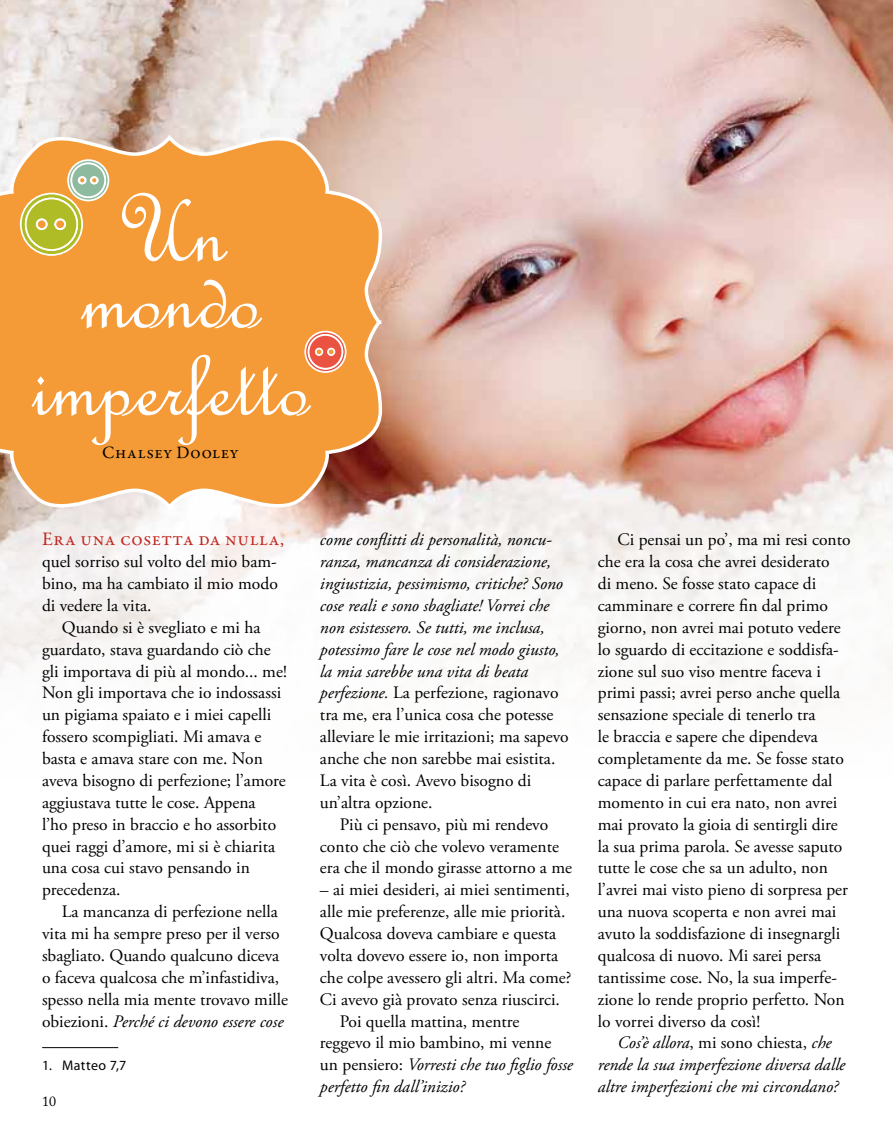
<style>
.page{position:relative;width:893px;height:1141px;background:#fff}
.page>*{position:absolute;margin:0;border:0;box-sizing:border-box;transform-origin:0 0}
.t1{font:103.25px/87.5px "French Script";color:#fff;text-align:center}
.t2{font:19.25px "Garamond Premr Pro";letter-spacing:.025em;color:#c22721}
.t3{font:17.5px/21.9px "Adobe Garamond Pro";color:#000}
.t4{font:italic 17.5px/21.9px "Adobe Garamond Pro";color:#000}
.t5{font:17.5px "Garamond Premr Pro";letter-spacing:.025em;color:#000}
.t6{font:14px "Myriad Pro";letter-spacing:.03em;color:#000}
.t7{font:14px "Adobe Caslon Pro";color:#000}
.s1{font-style:italic}
.s2{font-style:normal}
</style>
<div class="page">
<img style="left:0;top:0;width:893px;height:708px">
<svg style="left:0;top:120px;width:384px;height:404px;background:#eda254"></svg>
<hr style="left:42px;top:1047px;width:76px;height:1px;background:#010202">
<svg style="left:19px;top:158px;width:91px;height:99px;background:#dab45a"></svg>
<svg style="left:304px;top:330px;width:43px;height:44px;background:#f29470"></svg>
<h1 class="t1" style="left:115px;top:185px;width:112px">Un</h1>
<h1 class="t1" style="left:32px;top:251px;width:279px">mondo imperfetto</h1>
<p class="t5" style="left:102px;top:442px;width:138px">Chalsey Dooley</p>
<p class="t2" style="left:42px;top:528px;width:244px">Era una cosetta da nulla,</p>
<p class="t3" style="left:42px;top:551px;width:237px;text-align:justify">quel sorriso sul volto del mio bam&shy;bino, ma ha cambiato il mio modo di vedere la vita.</p>
<p class="t3" style="left:42px;top:617px;width:246px;text-indent:20px">Quando si è svegliato e mi ha guardato, stava guardando ciò che gli importava di più al mondo... me!<br>Non gli importava che io indossassi un pigiama spaiato e i miei capelli fossero scompigliati. Mi amava e basta e amava stare con me. Non aveva bisogno di perfezione; l’amore aggiustava tutte le cose. Appena<br>l’ho preso in braccio e ho assorbito quei raggi d’amore, mi si è chiarita una cosa cui stavo pensando in precedenza.</p>
<p class="t3" style="left:42px;top:901px;width:248px;text-align:center">La mancanza di perfezione nella<br>vita mi ha sempre preso per il verso sbagliato. Quando qualcuno diceva o faceva qualcosa che m’infastidiva, spesso nella mia mente trovavo mille obiezioni. <span class="s1">Perché ci devono essere cose</span></p>
<p class="t6" style="left:42px;top:1057px;width:86px">1. Matteo 7,7</p>
<p class="t7" style="left:42px;top:1093px;width:15px">10</p>
<p class="t4" style="left:320px;top:529px;width:250px">come conflitti di personalità, noncu&shy;ranza, mancanza di considerazione, ingiustizia, pessimismo, critiche? Sono cose reali e sono sbagliate! Vorrei che non esistessero. Se tutti, me inclusa, potessimo fare le cose nel modo giusto, la mia sarebbe una vita di beata perfezione. <span class="s2">La perfezione, ragionavo tra me, era l’unica cosa che potesse alleviare le mie irritazioni; ma sapevo anche che non sarebbe mai esistita.<br>La vita è così. Avevo bisogno di un’altra opzione.</span></p>
<p class="t3" style="left:320px;top:814px;width:254px;text-indent:20px">Più ci pensavo, più mi rendevo conto che ciò che volevo veramente era che il mondo girasse attorno a me</p>
<p class="t3" style="left:320px;top:879px;width:251px">– ai miei desideri, ai miei sentimenti,</p>
<p class="t3" style="left:320px;top:901px;width:247px">alle mie preferenze, alle mie priorità.</p>
<p class="t3" style="left:320px;top:923px;width:238px">Qualcosa doveva cambiare e questa</p>
<p class="t3" style="left:320px;top:945px;width:240px">volta dovevo essere io, non importa</p>
<p class="t3" style="left:320px;top:967px;width:253px">che colpe avessero gli altri. Ma come?</p>
<p class="t3" style="left:320px;top:989px;width:241px">Ci avevo già provato senza riuscirci.</p>
<p class="t3" style="left:340px;top:1011px;width:181px">Poi quella mattina, mentre</p>
<p class="t3" style="left:320px;top:1033px;width:233px">reggevo il mio bambino, mi venne</p>
<p class="t4" style="left:320px;top:1054px;width:254px"><span class="s2">un pensiero:</span> Vorresti che tuo figlio fosse</p>
<p class="t4" style="left:320px;top:1076px;width:146px">perfetto fin dall’inizio?</p>
<p class="t3" style="left:598px;top:529px;width:254px;text-indent:20px">Ci pensai un po’, ma mi resi conto che era la cosa che avrei desiderato<br>di meno. Se fosse stato capace di camminare e correre fin dal primo giorno, non avrei mai potuto vedere lo sguardo di eccitazione e soddisfa&shy;zione sul suo viso mentre faceva i primi passi; avrei perso anche quella sensazione speciale di tenerlo tra<br>le braccia e sapere che dipendeva completamente da me. Se fosse stato capace di parlare perfettamente dal momento in cui era nato, non avrei mai provato la gioia di sentirgli dire la sua prima parola. Se avesse saputo tutte le cose che sa un adulto, non l’avrei mai visto pieno di sorpresa per una nuova scoperta e non avrei mai avuto la soddisfazione di insegnargli qualcosa di nuovo. Mi sarei persa tantissime cose. No, la sua imperfe&shy;zione lo rende proprio perfetto. Non lo vorrei diverso da così!</p>
<p class="t4" style="left:598px;top:1032px;width:249px;text-align:center">Cos’è allora<span class="s2">, mi sono chiesta,</span> che rende la sua imperfezione diversa dalle altre imperfezioni che mi circondano?</p>
</div>
